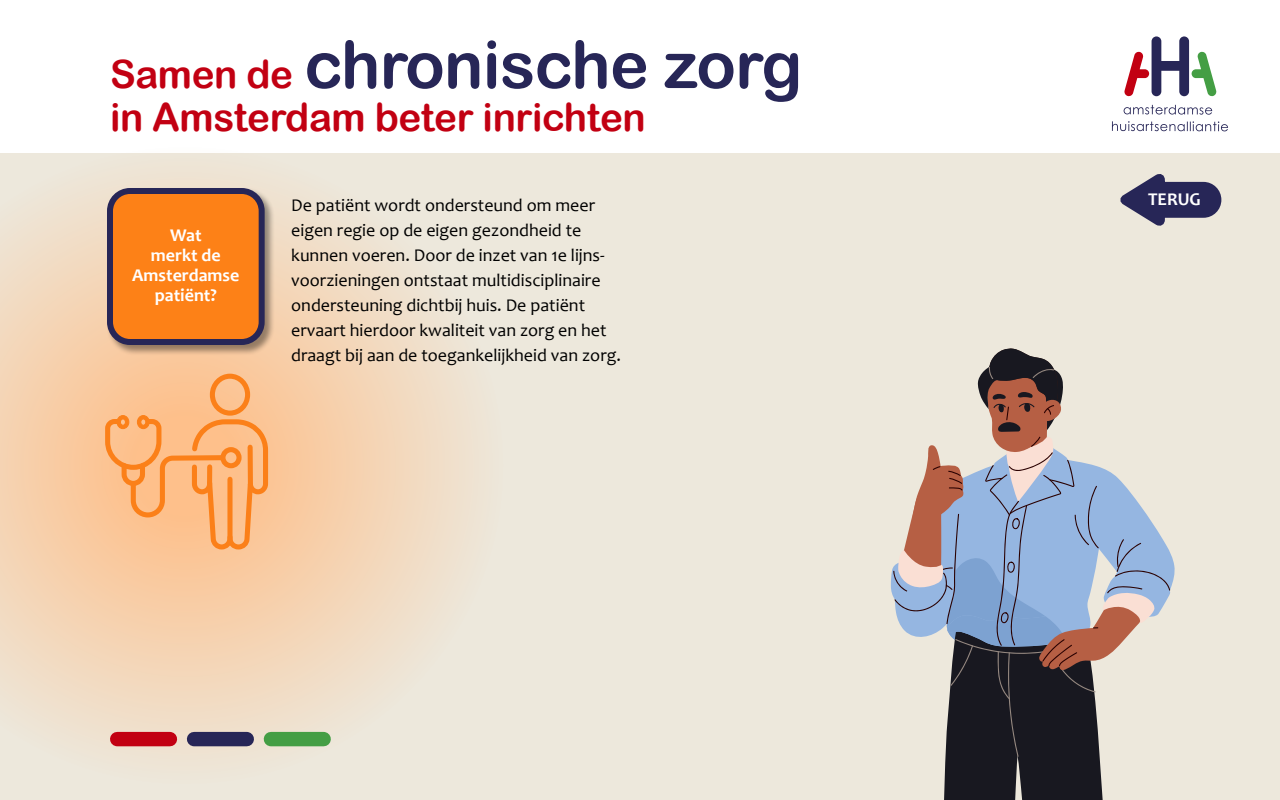
<style>
.page{position:relative;width:1280px;height:800px;background:#fff}
.page>*{position:absolute;margin:0;border:0;box-sizing:border-box;transform-origin:0 0}
.t1{font:66px "Arial Rounded MT Bold";letter-spacing:-.01em;color:#272657}
.t2{font:39px "Arial Rounded MT Bold";letter-spacing:-.01em;color:#c20012}
.t3{font:18px/25px "Candara";color:#000}
.t4{font:700 18px/20px "Candara";color:#fff;text-align:center}
.s1{font-size:39px;color:#c20012}
</style>
<div class="page">
<div style="left:0;top:74px;width:1280px;height:726px;background:#ede8dc"></div>
<div style="left:0;top:0;width:1280px;height:152px;background:#fff"></div>
<svg style="left:1124px;top:36px;width:93px;height:61px"></svg>
<svg style="left:1124px;top:105px;width:88px;height:10px"></svg>
<svg style="left:1112px;top:121px;width:116px;height:10px"></svg>
<svg style="left:0;top:152px;width:504px;height:602px"></svg>
<div style="left:106px;top:187px;width:169px;height:169px;background:#000;opacity:.4"></div>
<div style="left:110px;top:191px;width:152px;height:151px;background:#fd8117;border-radius:20px"></div>
<div style="left:107px;top:188px;width:158px;height:157px;border:6px solid #272657;border-radius:20px"></div>
<div style="left:210px;top:374px;width:40px;height:42px;border:5px solid #fb8019;border-radius:50%"></div>
<svg style="left:103px;top:415px;width:168px;height:160px;background:#fbb77c"></svg>
<svg style="left:891px;top:348px;width:284px;height:452px"></svg>
<div style="left:117px;top:732px;width:53px;height:14px;background:#c20012"></div>
<div style="left:194px;top:732px;width:53px;height:14px;background:#272657"></div>
<div style="left:271px;top:732px;width:53px;height:14px;background:#449e44"></div>
<svg style="left:1122px;top:174px;width:100px;height:52px"></svg>
<h1 class="t1" style="left:110px;top:26px;width:694px"><span class="s1">Samen de</span> chronische zorg</h1>
<h2 class="t2" style="left:110px;top:94px;width:537px">in Amsterdam beter inrichten</h2>
<p class="t4" style="left:132px;top:225px;width:109px">Wat<br>merkt de<br>Amsterdamse patiënt?</p>
<p class="t3" style="left:291px;top:193px;width:331px">De patiënt wordt ondersteund om meer eigen regie op de eigen gezondheid te kunnen voeren. Door de inzet van 1e lijns&shy;voorzieningen ontstaat multidisciplinaire ondersteuning dichtbij huis. De patiënt ervaart hierdoor kwaliteit van zorg en het draagt bij aan de toegankelijkheid van zorg.</p>
<p class="t4" style="left:1148px;top:189px;width:54px">TERUG</p>
</div>
